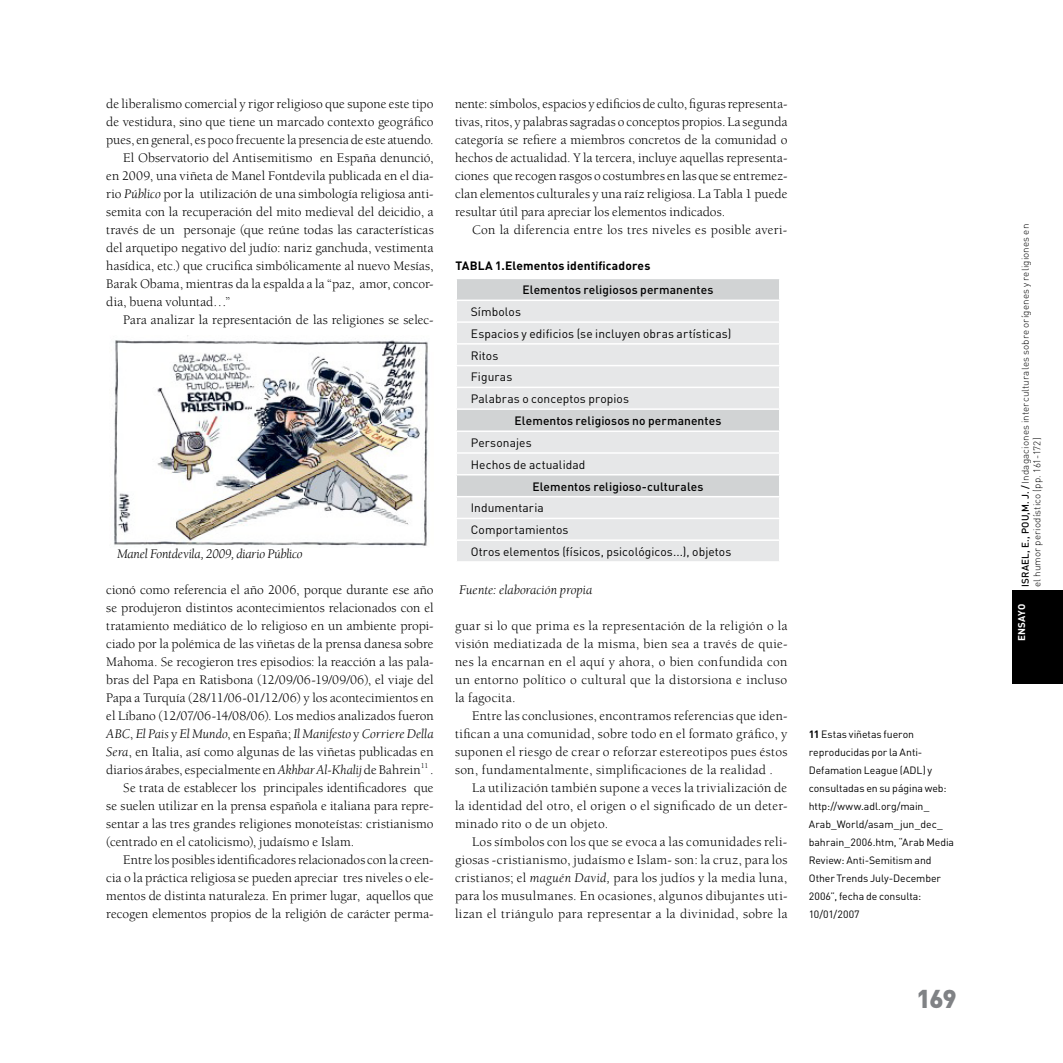
<style>
.page{position:relative;width:1063px;height:1063px;background:#fff}
.page>*{position:absolute;margin:0;border:0;box-sizing:border-box;transform-origin:0 0}
.t1{font:900 25.5px "DIN";color:#808285}
.t2{font:13.5px/18px "Berkeley Std";letter-spacing:.005em;color:#000;text-align:justify}
.t3{font:italic 13.5px "Berkeley Std";letter-spacing:-.005em;color:#000}
.t4{font:13.5px "Berkeley Std";letter-spacing:.025em;color:#000}
.t5{font:12px/21.8px "DIN";letter-spacing:.01em;color:#000}
.t6{font:500 12px "DIN";letter-spacing:.01em;color:#000}
.t7{font:700 12px "DIN";letter-spacing:.01em;color:#000}
.t8{font:10.5px/18px "DIN";letter-spacing:-.005em;color:#000}
.t9{font:300 9.75px/11.7px "DIN";letter-spacing:.015em;color:#000}
.t10{font:700 9.75px "DIN";letter-spacing:.015em;color:#fff}
.s1{font-style:italic}
.s2{font-style:normal}
.s3{font-weight:700}
.s4{font-weight:500}
</style>
<div class="page">
<div style="left:1012px;top:591px;width:51px;height:93px;background:#000"></div>
<img style="left:114px;top:335px;width:314px;height:211px">
<div style="left:457px;top:279px;width:322px;height:21px;background:#d1d3d4"></div>
<svg style="left:457px;top:301px;width:322px;height:260px;fill:#e6e7e8"></svg>
<hr style="left:456px;top:321px;width:325px;height:2px;background:#fff">
<hr style="left:456px;top:343px;width:325px;height:2px;background:#fff">
<hr style="left:456px;top:365px;width:325px;height:1px;background:#fff">
<hr style="left:456px;top:387px;width:325px;height:1px;background:#fff">
<hr style="left:456px;top:408px;width:325px;height:2px;background:#fff">
<hr style="left:456px;top:430px;width:325px;height:2px;background:#fff">
<hr style="left:456px;top:452px;width:325px;height:2px;background:#fff">
<hr style="left:456px;top:518px;width:325px;height:1px;background:#fff">
<hr style="left:456px;top:539px;width:325px;height:2px;background:#fff">
<hr style="left:456px;top:474px;width:325px;height:2px;background:#fff">
<hr style="left:456px;top:496px;width:325px;height:1px;background:#fff">
<p class="t2" style="left:106px;top:95px;width:329px">de liberalismo comercial y rigor religioso que supone este tipo</p>
<p class="t2" style="left:106px;top:113px;width:329px">de vestidura, sino que tiene un marcado contexto geográfico</p>
<p class="t2" style="left:106px;top:131px;width:329px">pues, en general, es poco frecuente la presencia de este atuendo.</p>
<p class="t2" style="left:123px;top:149px;width:312px">El Observatorio del Antisemitismo en España denunció,</p>
<p class="t2" style="left:106px;top:167px;width:329px">en 2009, una viñeta de Manel Fontdevila publicada en el dia-</p>
<p class="t2" style="left:106px;top:185px;width:329px">rio <span class="s1">Público</span> por la utilización de una simbología religiosa anti-</p>
<p class="t2" style="left:106px;top:203px;width:329px">semita con la recuperación del mito medieval del deicidio, a</p>
<p class="t2" style="left:106px;top:221px;width:329px">través de un personaje (que reúne todas las características</p>
<p class="t2" style="left:106px;top:239px;width:329px">del arquetipo negativo del judío: nariz ganchuda, vestimenta</p>
<p class="t2" style="left:106px;top:257px;width:329px">hasídica, etc.) que crucifica simbólicamente al nuevo Mesías,</p>
<p class="t2" style="left:106px;top:275px;width:329px">Barak Obama, mientras da la espalda a la “paz, amor, concor-</p>
<p class="t2" style="left:106px;top:293px;width:126px">dia, buena voluntad…”</p>
<p class="t2" style="left:123px;top:311px;width:312px">Para analizar la representación de las religiones se selec-</p>
<p class="t3" style="left:117px;top:546px;width:187px">Manel Fontdevila, 2009, diario Público</p>
<p class="t2" style="left:106px;top:581px;width:329px">cionó como referencia el año 2006, porque durante ese año</p>
<p class="t2" style="left:106px;top:599px;width:329px">se produjeron distintos acontecimientos relacionados con el</p>
<p class="t2" style="left:106px;top:617px;width:329px">tratamiento mediático de lo religioso en un ambiente propi-</p>
<p class="t2" style="left:106px;top:635px;width:329px">ciado por la polémica de las viñetas de la prensa danesa sobre</p>
<p class="t2" style="left:106px;top:653px;width:329px">Mahoma. Se recogieron tres episodios: la reacción a las pala-</p>
<p class="t2" style="left:106px;top:671px;width:329px">bras del Papa en Ratisbona (12/09/06-19/09/06), el viaje del</p>
<p class="t2" style="left:106px;top:689px;width:329px">Papa a Turquía (28/11/06-01/12/06) y los acontecimientos en</p>
<p class="t2" style="left:106px;top:707px;width:329px">el Líbano (12/07/06-14/08/06). Los medios analizados fueron</p>
<p class="t3" style="left:106px;top:726px;width:329px">ABC<span class="s2">,</span> El Pais <span class="s2">y</span> El Mundo<span class="s2">, en España;</span> Il Manifesto <span class="s2">y</span> Corriere Della</p>
<p class="t2" style="left:106px;top:743px;width:329px"><span class="s1">Sera</span>, en Italia, así como algunas de las viñetas publicadas en</p>
<p class="t2" style="left:106px;top:761px;width:329px">diarios árabes, especialmente en <span class="s1">Akhbar Al-Khalij</span> de Bahrein<sup>11</sup> .</p>
<p class="t2" style="left:123px;top:779px;width:312px">Se trata de establecer los principales identificadores que</p>
<p class="t2" style="left:106px;top:797px;width:329px">se suelen utilizar en la prensa española e italiana para repre-</p>
<p class="t2" style="left:106px;top:815px;width:329px">sentar a las tres grandes religiones monoteístas: cristianismo</p>
<p class="t2" style="left:106px;top:833px;width:250px">(centrado en el catolicismo), judaísmo e Islam.</p>
<p class="t2" style="left:123px;top:851px;width:312px">Entre los posibles identificadores relacionados con la creen-</p>
<p class="t2" style="left:106px;top:869px;width:329px">cia o la práctica religiosa se pueden apreciar tres niveles o ele-</p>
<p class="t2" style="left:106px;top:887px;width:329px">mentos de distinta naturaleza. En primer lugar, aquellos que</p>
<p class="t2" style="left:106px;top:905px;width:329px">recogen elementos propios de la religión de carácter perma-</p>
<p class="t2" style="left:455px;top:95px;width:334px">nente: símbolos, espacios y edificios de culto, figuras representa&shy;tivas, ritos, y palabras sagradas o conceptos propios. La segunda categoría se refiere a miembros concretos de la comunidad o hechos de actualidad. Y la tercera, incluye aquellas representa&shy;ciones que recogen rasgos o costumbres en las que se entremez&shy;clan elementos culturales y una raíz religiosa. La Tabla 1 puede resultar útil para apreciar los elementos indicados.</p>
<p class="t4" style="left:472px;top:223px;width:317px">Con la diferencia entre los tres niveles es posible averi-</p>
<p class="t7" style="left:456px;top:258px;width:196px">TABLA 1.Elementos identificadores</p>
<p class="t6" style="left:523px;top:282px;width:192px">Elementos religiosos permanentes</p>
<p class="t5" style="left:471px;top:301px;width:262px">Símbolos<br>Espacios y edificios (se incluyen obras artísticas)<br>Ritos<br>Figuras<br>Palabras o conceptos propios</p>
<p class="t6" style="left:515px;top:413px;width:208px">Elementos religiosos no permanentes</p>
<p class="t5" style="left:471px;top:432px;width:116px">Personajes<br>Hechos de actualidad</p>
<p class="t6" style="left:532px;top:479px;width:173px">Elementos religioso-culturales</p>
<p class="t5" style="left:471px;top:497px;width:262px">Indumentaria<br>Comportamientos<br>Otros elementos (físicos, psicológicos...), objetos</p>
<p class="t3" style="left:459px;top:582px;width:135px">Fuente: elaboración propia</p>
<p class="t2" style="left:455px;top:617px;width:334px">guar si lo que prima es la representación de la religión o la visión mediatizada de la misma, bien sea a través de quie&shy;nes la encarnan en el aquí y ahora, o bien confundida con un entorno político o cultural que la distorsiona e incluso la fagocita.</p>
<p class="t2" style="left:455px;top:707px;width:334px;text-indent:17px">Entre las conclusiones, encontramos referencias que iden&shy;tifican a una comunidad, sobre todo en el formato gráfico, y suponen el riesgo de crear o reforzar estereotipos pues éstos son, fundamentalmente, simplificaciones de la realidad .</p>
<p class="t2" style="left:455px;top:779px;width:334px;text-indent:17px">La utilización también supone a veces la trivialización de la identidad del otro, el origen o el significado de un deter&shy;minado rito o de un objeto.</p>
<p class="t2" style="left:455px;top:833px;width:334px;text-indent:17px">Los símbolos con los que se evoca a las comunidades reli&shy;giosas -cristianismo, judaísmo e Islam- son: la cruz, para los cristianos; el <span class="s1">maguén David,</span> para los judíos y la media luna, para los musulmanes. En ocasiones, algunos dibujantes uti&shy;lizan el triángulo para representar a la divinidad, sobre la</p>
<p class="t8" style="left:809px;top:725px;width:147px"><span class="s3">11</span> Estas viñetas fueron reproducidas por la Anti-<br>Defamation League (ADL) y consultadas en su página web: http://www.adl.org/main_<br>Arab_World/asam_jun_dec_ bahrain_2006.htm, “Arab Media<br>Review: Anti-Semitism and<br>Other Trends July-December<br>2006”, fecha de consulta:<br>10/01/2007</p>
<h1 class="t1" style="left:917px;top:982px;width:42px">169</h1>
<p class="t9" style="left:1019px;top:587px;width:365px;rotate:-90deg"><span class="s4">ISRAEL, E., POU,M. J. /</span> Indagaciones interculturales sobre orígenes y religiones en el humor periodístico (pp. 161-172)</p>
<p class="t10" style="left:1015px;top:641px;width:39px;rotate:-90deg">ensayo</p>
</div>
